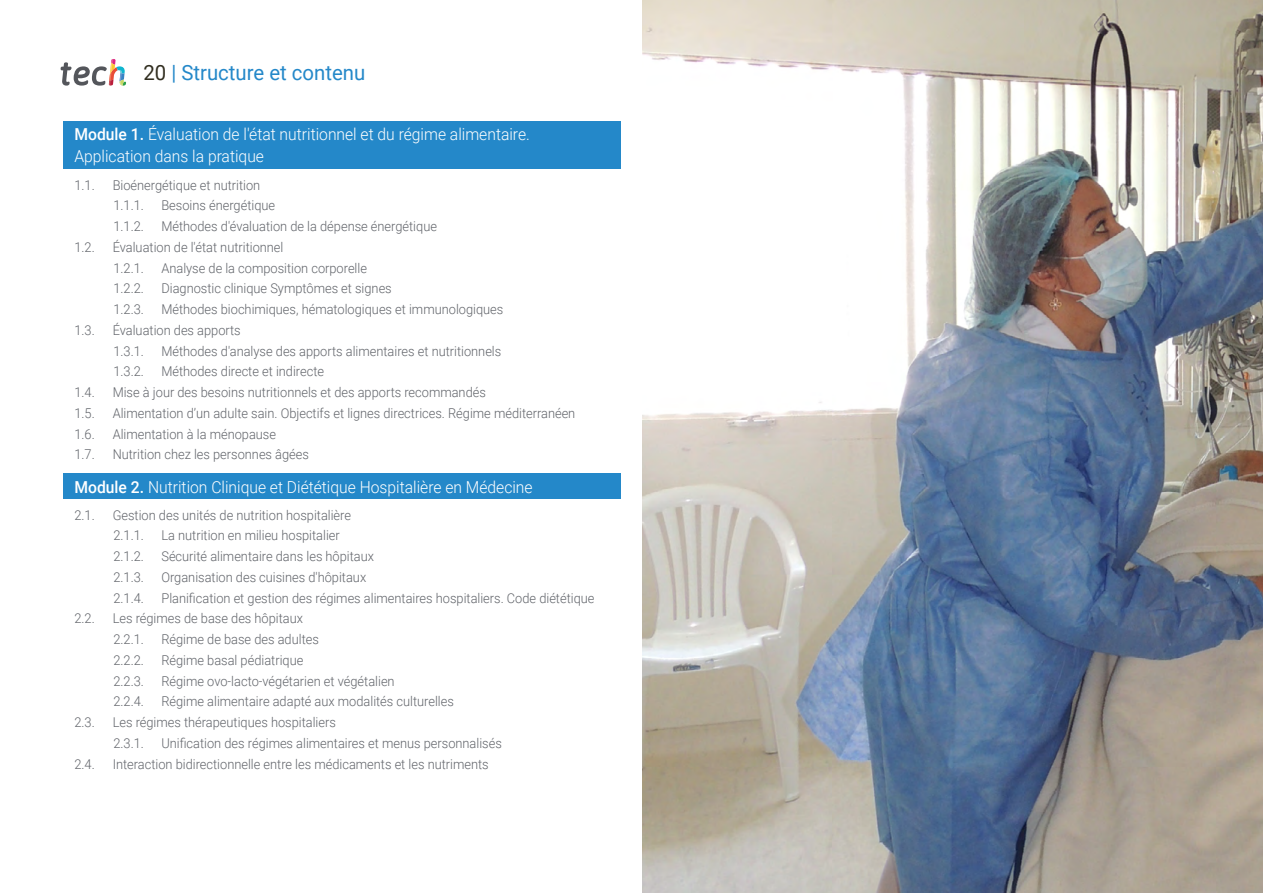
<style>
.page{position:relative;width:1263px;height:893px;background:#fff}
.page>*{position:absolute;margin:0;border:0;box-sizing:border-box;transform-origin:0 0}
.t1{font:21px "Roboto";color:#2488c9}
.t2{font:300 16.5px/22.5px "Roboto";color:#fff;scale:.95 1}
.t3{font:300 13.5px/20.7px "Roboto";color:#61646a;scale:.95 1}
.s1{color:#312e20}
.s2{font-weight:500}
</style>
<div class="page">
<div style="left:63px;top:121px;width:558px;height:48px;background:#2488c9"></div>
<div style="left:63px;top:474px;width:558px;height:25px;background:#2488c9"></div>
<img style="left:642px;top:0;width:621px;height:893px">
<svg style="left:61px;top:59px;width:65px;height:27px"></svg>
<h1 class="t1" style="left:144px;top:57px;width:223px"><span class="s1">20</span> | Structure et contenu</h1>
<p class="t2" style="left:74px;top:122px;width:481px"><span class="s2">Module 1.</span> Évaluation de l'état nutritionnel et du régime alimentaire.<br>Application dans la pratique</p>
<p class="t3" style="left:74px;top:174px;width:23px">1.1.</p>
<p class="t3" style="left:113px;top:174px;width:157px">Bioénergétique et nutrition<br>1.1.1.</p>
<p class="t3" style="left:161px;top:195px;width:121px">Besoins énergétique</p>
<p class="t3" style="left:113px;top:215px;width:34px">1.1.2.</p>
<p class="t3" style="left:161px;top:215px;width:292px">Méthodes d'évaluation de la dépense énergétique</p>
<p class="t3" style="left:74px;top:236px;width:23px">1.2.</p>
<p class="t3" style="left:113px;top:236px;width:181px">Évaluation de l'état nutritionnel<br>1.2.1.</p>
<p class="t3" style="left:161px;top:257px;width:218px">Analyse de la composition corporelle</p>
<p class="t3" style="left:113px;top:278px;width:34px">1.2.2.</p>
<p class="t3" style="left:161px;top:278px;width:244px">Diagnostic clinique Symptômes et signes</p>
<p class="t3" style="left:113px;top:298px;width:34px">1.2.3.</p>
<p class="t3" style="left:161px;top:298px;width:361px">Méthodes biochimiques, hématologiques et immunologiques</p>
<p class="t3" style="left:74px;top:319px;width:23px">1.3.</p>
<p class="t3" style="left:113px;top:319px;width:136px">Évaluation des apports<br>1.3.1.</p>
<p class="t3" style="left:161px;top:340px;width:359px">Méthodes d'analyse des apports alimentaires et nutritionnels</p>
<p class="t3" style="left:113px;top:361px;width:34px">1.3.2.</p>
<p class="t3" style="left:161px;top:361px;width:173px">Méthodes directe et indirecte</p>
<p class="t3" style="left:74px;top:381px;width:23px">1.4.</p>
<p class="t3" style="left:113px;top:381px;width:394px">Mise à jour des besoins nutritionnels et des apports recommandés</p>
<p class="t3" style="left:74px;top:402px;width:23px">1.5.</p>
<p class="t3" style="left:113px;top:402px;width:488px">Alimentation d’un adulte sain. Objectifs et lignes directrices. Régime méditerranéen</p>
<p class="t3" style="left:74px;top:423px;width:23px">1.6.</p>
<p class="t3" style="left:113px;top:423px;width:173px">Alimentation à la ménopause</p>
<p class="t3" style="left:74px;top:444px;width:23px">1.7.</p>
<p class="t3" style="left:113px;top:444px;width:208px">Nutrition chez les personnes âgées</p>
<p class="t2" style="left:74px;top:475px;width:484px"><span class="s2">Module 2.</span> Nutrition Clinique et Diététique Hospitalière en Médecine</p>
<p class="t3" style="left:74px;top:504px;width:23px">2.1.</p>
<p class="t3" style="left:113px;top:504px;width:252px">Gestion des unités de nutrition hospitalière<br>2.1.1.</p>
<p class="t3" style="left:161px;top:525px;width:189px">La nutrition en milieu hospitalier</p>
<p class="t3" style="left:113px;top:545px;width:34px">2.1.2.</p>
<p class="t3" style="left:161px;top:545px;width:225px">Sécurité alimentaire dans les hôpitaux</p>
<p class="t3" style="left:113px;top:566px;width:34px">2.1.3.</p>
<p class="t3" style="left:161px;top:566px;width:217px">Organisation des cuisines d'hôpitaux</p>
<p class="t3" style="left:113px;top:587px;width:34px">2.1.4.</p>
<p class="t3" style="left:161px;top:587px;width:457px">Planification et gestion des régimes alimentaires hospitaliers. Code diététique</p>
<p class="t3" style="left:74px;top:608px;width:23px">2.2.</p>
<p class="t3" style="left:113px;top:608px;width:202px">Les régimes de base des hôpitaux<br>2.2.1.</p>
<p class="t3" style="left:161px;top:628px;width:167px">Régime de base des adultes</p>
<p class="t3" style="left:113px;top:649px;width:34px">2.2.2.</p>
<p class="t3" style="left:161px;top:649px;width:151px">Régime basal pédiatrique</p>
<p class="t3" style="left:113px;top:670px;width:34px">2.2.3.</p>
<p class="t3" style="left:161px;top:670px;width:247px">Régime ovo-lacto-végétarien et végétalien</p>
<p class="t3" style="left:113px;top:691px;width:34px">2.2.4.</p>
<p class="t3" style="left:161px;top:691px;width:309px">Régime alimentaire adapté aux modalités culturelles</p>
<p class="t3" style="left:74px;top:711px;width:23px">2.3.</p>
<p class="t3" style="left:113px;top:711px;width:236px">Les régimes thérapeutiques hospitaliers<br>2.3.1.</p>
<p class="t3" style="left:161px;top:732px;width:360px">Unification des régimes alimentaires et menus personnalisés</p>
<p class="t3" style="left:74px;top:753px;width:23px">2.4.</p>
<p class="t3" style="left:113px;top:753px;width:397px">Interaction bidirectionnelle entre les médicaments et les nutriments</p>
</div>
